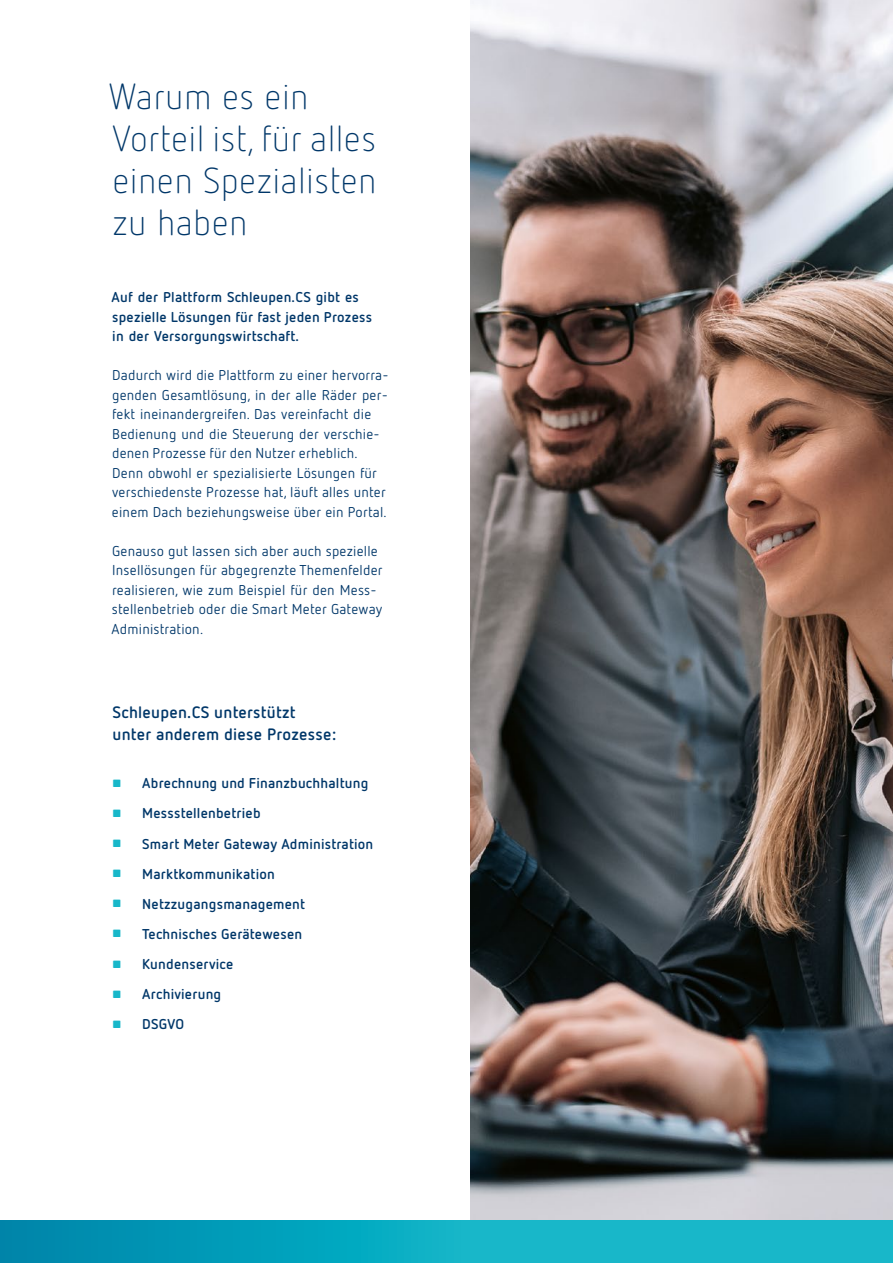
<style>
.page{position:relative;width:893px;height:1263px;background:#fff}
.page>*{position:absolute;margin:0;border:0;box-sizing:border-box;transform-origin:0 0}
.t1{font:300 36px/42px "Netto OT";letter-spacing:.01em;color:#003769}
.t2{font:700 16.5px/22.5px "Netto OT";letter-spacing:.015em;color:#003769}
.t3{font:14.25px/19.5px "Netto OT";letter-spacing:.015em;color:#003769}
.t4{font:700 14.25px/19.5px "Netto OT";letter-spacing:.015em;color:#003769}
.s1{font-size:10.5px;color:#18b7c9}
</style>
<div class="page">
<img style="left:470px;top:0;width:423px;height:1220px">
<div style="left:0;top:1220px;width:893px;height:43px;background:linear-gradient(to right,#008fb0,#1fc4d1)"></div>
<h1 class="t1" style="left:109px;top:75px;width:269px">Warum es ein<br>Vorteil ist, für alles einen Spezialisten zu haben</h1>
<p class="t4" style="left:112px;top:287px;width:262px">Auf der Plattform Schleupen.CS gibt es spezielle Lösungen für fast jeden Prozess in der Versorgungswirtschaft.</p>
<p class="t3" style="left:112px;top:365px;width:278px">Dadurch wird die Plattform zu einer hervorra&shy;genden Gesamtlösung, in der alle Räder per&shy;fekt ineinandergreifen. Das vereinfacht die Bedienung und die Steuerung der verschie&shy;denen Prozesse für den Nutzer erheblich.<br>Denn obwohl er spezialisierte Lösungen für verschiedenste Prozesse hat, läuft alles unter einem Dach beziehungsweise über ein Portal.</p>
<p class="t3" style="left:112px;top:541px;width:273px">Genauso gut lassen sich aber auch spezielle Insellösungen für abgegrenzte Themenfelder realisieren, wie zum Beispiel für den Mess&shy;stellenbetrieb oder die Smart Meter Gateway Administration.</p>
<p class="t2" style="left:113px;top:700px;width:225px">Schleupen.CS unterstützt unter anderem diese Prozesse:</p>
<p class="t4" style="left:113px;top:773px;width:257px"><span class="s1">■</span> Abrechnung und Finanzbuchhaltung</p>
<p class="t4" style="left:113px;top:803px;width:150px"><span class="s1">■</span> Messstellenbetrieb</p>
<p class="t4" style="left:113px;top:833px;width:262px"><span class="s1">■</span> Smart Meter Gateway Administration</p>
<p class="t4" style="left:113px;top:863px;width:164px"><span class="s1">■</span> Marktkommunikation</p>
<p class="t4" style="left:113px;top:894px;width:194px"><span class="s1">■</span> Netzzugangsmanagement</p>
<p class="t4" style="left:113px;top:924px;width:191px"><span class="s1">■</span> Technisches Gerätewesen</p>
<p class="t4" style="left:113px;top:954px;width:122px"><span class="s1">■</span> Kundenservice</p>
<p class="t4" style="left:113px;top:984px;width:110px"><span class="s1">■</span> Archivierung</p>
<p class="t4" style="left:113px;top:1014px;width:73px"><span class="s1">■</span> DSGVO</p>
</div>
